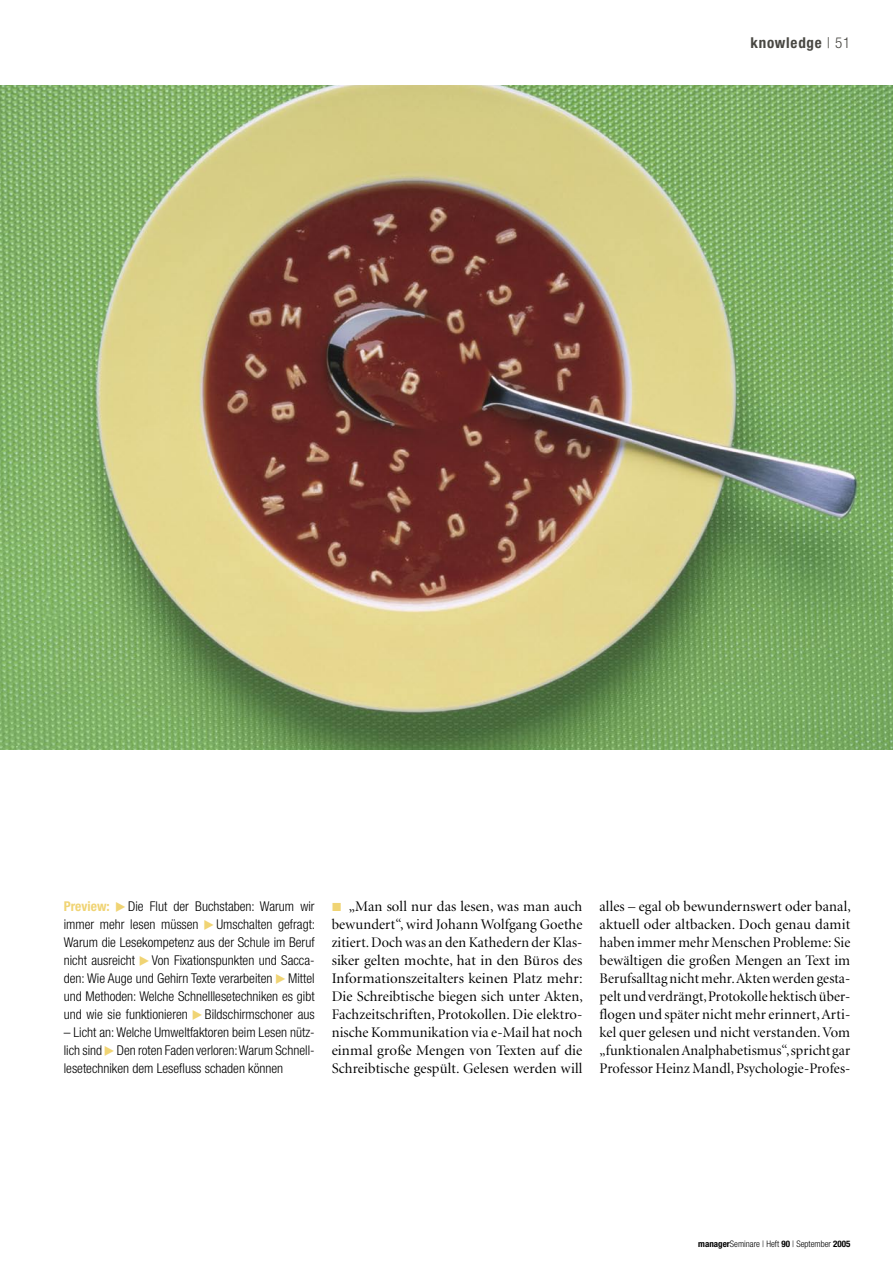
<style>
.page{position:relative;width:893px;height:1263px;background:#fff}
.page>*{position:absolute;margin:0;border:0;box-sizing:border-box;transform-origin:0 0}
.t1{font:700 condensed 15px "Helvetica Neue LT";letter-spacing:.05em;color:#484742}
.t2{font:14.7px/18px "Minion Display";letter-spacing:.005em;color:#000;text-align:justify}
.t3{font:300 condensed 13.5px/18px "Helvetica Neue LT";color:#000;text-align:justify}
.t4{font:700 condensed 13.5px "Helvetica Neue LT";color:#f0d474}
.t5{font:300 condensed 9px "Helvetica Neue LT";color:#000}
.s1{font-weight:300}
.s2{font-weight:700}
</style>
<div class="page">
<img style="left:0;top:85px;width:893px;height:664px">
<p class="t1" style="left:750px;top:34px;width:101px">knowledge <span class="s1">| 51</span></p>
<p class="t4" style="left:64px;top:898px;width:47px">Preview:</p>
<p class="t3" style="left:64px;top:897px;width:252px;text-indent:64px">Die Flut der Buchstaben: Warum wir immer mehr lesen müssen</p>
<p class="t3" style="left:64px;top:915px;width:253px;text-indent:153px">Umschalten gefragt:<br>Warum die Lesekompetenz aus der Schule im Beruf nicht ausreicht Von Fixationspunkten und Sacca&shy;den: Wie Auge und Gehirn Texte verarbeiten Mittel und Methoden: Welche Schnelllesetechniken es gibt und wie sie funktionieren</p>
<p class="t3" style="left:205px;top:1005px;width:111px">Bildschirmschoner aus</p>
<p class="t3" style="left:64px;top:1023px;width:252px">– Licht an: Welche Umweltfaktoren beim Lesen nütz&shy;lich sind Den roten Faden verloren: Warum Schnell&shy;lesetechniken dem Lesefluss schaden können</p>
<p class="t2" style="left:332px;top:898px;width:253px;text-indent:17px">„Man soll nur das lesen, was man auch bewundert“, wird Johann Wolfgang Goethe zitiert. Doch was an den Kathedern der Klas&shy;siker gelten mochte, hat in den Büros des Informationszeitalters keinen Platz mehr:<br>Die Schreibtische biegen sich unter Akten, Fachzeitschriften, Protokollen. Die elektro&shy;nische Kommunikation via e-Mail hat noch einmal große Mengen von Texten auf die Schreibtische gespült. Gelesen werden will</p>
<p class="t2" style="left:600px;top:898px;width:253px">alles – egal ob bewundernswert oder banal, aktuell oder altbacken. Doch genau damit haben immer mehr Menschen Probleme: Sie bewältigen die großen Mengen an Text im Berufsalltag nicht mehr. Akten werden gesta&shy;pelt und verdrängt, Protokolle hektisch über&shy;flogen und später nicht mehr erinnert, Arti&shy;kel quer gelesen und nicht verstanden. Vom „funktionalen Analphabetismus“, spricht gar Professor Heinz Mandl, Psychologie-Profes-</p>
<p class="t5" style="left:698px;top:1238px;width:154px"><span class="s2">manager</span>Seminare | Heft <span class="s2">90</span> | September <span class="s2">2005</span></p>
</div>
